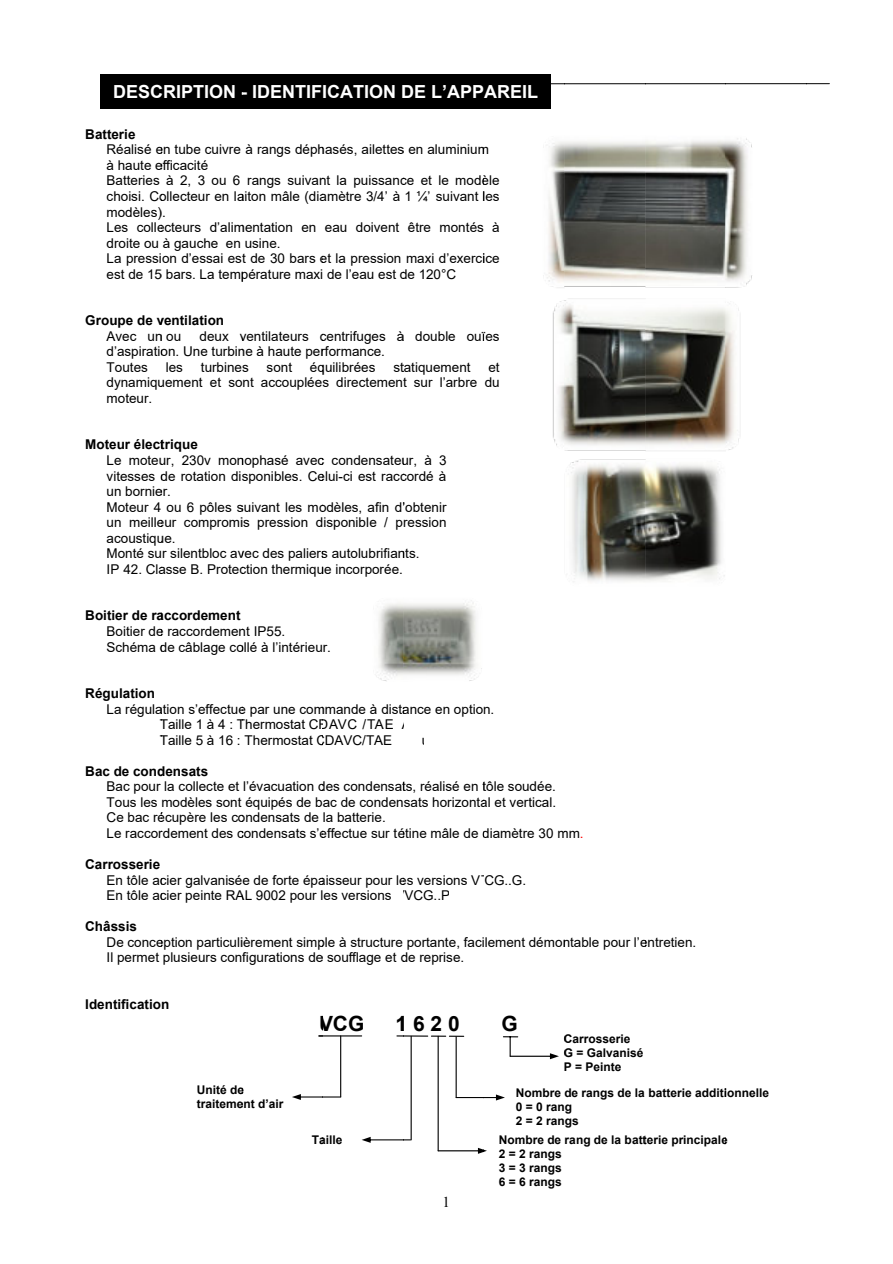
<style>
.page{position:relative;width:893px;height:1264px;background:#fff}
.page>*{position:absolute;margin:0;border:0;box-sizing:border-box;transform-origin:0 0}
.t1{font:700 21px "Arial";letter-spacing:.28em;color:#000}
.t2{font:700 18px "Arial";color:#fff}
.t3{font:15px "Times New Roman";color:#000}
.t4{font:13.5px/15.5px "Arial";color:#000}
.t5{font:700 13.5px "Arial";color:#000}
.t6{font:700 12px/14px "Arial";color:#000}
.s1{color:#f00}
</style>
<div class="page">
<div style="left:102px;top:77px;width:59px;height:30px;background:#000"></div>
<hr style="left:100px;top:75px;width:61px;height:2px;background:#000">
<hr style="left:100px;top:77px;width:2px;height:32px;background:#000">
<hr style="left:100px;top:107px;width:61px;height:2px;background:#000">
<div style="left:161px;top:77px;width:81px;height:30px;background:#000"></div>
<hr style="left:161px;top:75px;width:81px;height:2px;background:#000">
<hr style="left:161px;top:107px;width:81px;height:2px;background:#000">
<div style="left:242px;top:77px;width:81px;height:30px;background:#000"></div>
<hr style="left:242px;top:75px;width:81px;height:2px;background:#000">
<hr style="left:242px;top:107px;width:81px;height:2px;background:#000">
<div style="left:323px;top:77px;width:80px;height:30px;background:#000"></div>
<hr style="left:323px;top:75px;width:80px;height:2px;background:#000">
<hr style="left:323px;top:107px;width:80px;height:2px;background:#000">
<img style="left:376px;top:600px;width:106px;height:81px">
<svg style="left:387px;top:680px;width:16px;height:1px"></svg>
<hr style="left:319px;top:1035px;width:43px;height:1px;background:#000">
<div style="left:403px;top:77px;width:81px;height:30px;background:#000"></div>
<hr style="left:403px;top:75px;width:81px;height:2px;background:#000">
<hr style="left:403px;top:107px;width:81px;height:2px;background:#000">
<div style="left:484px;top:77px;width:65px;height:30px;background:#000"></div>
<hr style="left:484px;top:75px;width:65px;height:2px;background:#000">
<hr style="left:484px;top:107px;width:65px;height:2px;background:#000">
<hr style="left:549px;top:77px;width:2px;height:32px;background:#000">
<hr style="left:340px;top:1035px;width:1px;height:61px;background:#000">
<svg style="left:292px;top:1093px;width:49px;height:6px"></svg>
<img style="left:403px;top:680px;width:64px;height:1px">
<svg style="left:397px;top:1035px;width:67px;height:1px"></svg>
<hr style="left:411px;top:1036px;width:1px;height:103px;background:#000">
<svg style="left:362px;top:1136px;width:49px;height:6px"></svg>
<hr style="left:438px;top:1036px;width:1px;height:114px;background:#000">
<hr style="left:456px;top:1036px;width:1px;height:61px;background:#000">
<svg style="left:551px;top:83px;width:14px;height:1px"></svg>
<img style="left:543px;top:141px;width:22px;height:305px">
<svg style="left:438px;top:1147px;width:49px;height:6px"></svg>
<svg style="left:456px;top:1094px;width:49px;height:6px"></svg>
<svg style="left:503px;top:1036px;width:56px;height:22px"></svg>
<hr style="left:565px;top:83px;width:80px;height:1px;background:#000">
<img style="left:565px;top:140px;width:161px;height:442px">
<hr style="left:645px;top:83px;width:81px;height:1px;background:#000">
<hr style="left:726px;top:83px;width:81px;height:1px;background:#000">
<img style="left:726px;top:138px;width:26px;height:312px">
<svg style="left:807px;top:83px;width:22px;height:1px"></svg>
<h2 class="t2" style="left:113px;top:85px;width:426px">DESCRIPTION - IDENTIFICATION DE L’APPAREIL</h2>
<p class="t5" style="left:85px;top:129px;width:52px">Batterie</p>
<p class="t4" style="left:107px;top:143px;width:395px">Réalisé en tube cuivre à rangs déphasés, ailettes en aluminium à haute efficacité<br>Batteries<br>choisi. Collecteur en laiton mâle (diamètre 3/4’ à 1 ¼’ suivant les modèles).<br>Les collecteurs d’alimentation en<br>droite ou à gauche en usine.<br>La pression d’essai est de 30 bars et la pression maxi d’exercice est de 15 bars. La température maxi de l’eau est de 120°C</p>
<p class="t5" style="left:85px;top:315px;width:140px">Groupe de ventilation</p>
<p class="t4" style="left:107px;top:329px;width:372px">Avec un ou<br>d’aspiration. Une turbine à haute performance.<br>Toutes<br>dynamiquement et sont accouplées directement sur l’arbre moteur.</p>
<p class="t5" style="left:85px;top:439px;width:114px">Moteur électrique</p>
<p class="t4" style="left:107px;top:454px;width:342px">Le moteur, 230v monophasé avec condensateur, à 3 vitesses de rotation disponibles. Celui-ci est raccordé à un bornier.<br>Moteur 4 ou 6 pôles suivant les modèles, afin d’obtenir un meilleur compromis pression disponible / pression acoustique.<br>Monté sur silentbloc avec des paliers autolubrifiants.<br>IP 42. Classe B. Protection thermique incorporée.</p>
<p class="t5" style="left:85px;top:610px;width:157px">Boitier de raccordement</p>
<p class="t4" style="left:107px;top:624px;width:226px">Boitier de raccordement IP55.<br>Schéma de câblage collé à l’intérieur.</p>
<p class="t5" style="left:85px;top:688px;width:71px">Régulation</p>
<p class="t4" style="left:107px;top:702px;width:389px">La régulation s’effectue par une commande à distance en option.</p>
<p class="t4" style="left:166px;top:174px;width:76px">à2,3ou6</p>
<p class="t4" style="left:247px;top:174px;width:254px">rangs suivant la puissance et le modèle</p>
<p class="t4" style="left:408px;top:221px;width:77px">être montés</p>
<p class="t4" style="left:492px;top:221px;width:9px">à</p>
<p class="t4" style="left:325px;top:221px;width:76px">eau doivent</p>
<p class="t4" style="left:320px;top:329px;width:67px">centrifuges</p>
<p class="t4" style="left:397px;top:329px;width:104px">à double ouïes</p>
<p class="t4" style="left:200px;top:329px;width:31px">deux</p>
<p class="t4" style="left:240px;top:329px;width:71px">ventilateurs</p>
<p class="t4" style="left:267px;top:360px;width:27px">sont</p>
<p class="t4" style="left:310px;top:360px;width:67px">équilibrées</p>
<p class="t4" style="left:166px;top:360px;width:19px">les</p>
<p class="t4" style="left:201px;top:360px;width:49px">turbines</p>
<p class="t4" style="left:393px;top:360px;width:79px">statiquement</p>
<p class="t4" style="left:485px;top:360px;width:16px">et du</p>
<p class="t4" style="left:160px;top:717px;width:234px">Taille 1 à 4 : Thermostat CR<br>Taille 5 à 16 : Thermostat CDAVC/TAE</p>
<p class="t4" style="left:319px;top:717px;width:94px">DAVC /TAE A</p>
<p class="t4" style="left:422px;top:733px;width:9px">u</p>
<p class="t5" style="left:85px;top:765px;width:124px">Bac de condensats</p>
<p class="t4" style="left:107px;top:780px;width:479px">Bac pour la collecte et l’évacuation des condensats, réalisé en tôle soudée.<br>Tous les modèles sont équipés de bac de condensats horizontal et vertical.<br>Ce bac récupère les condensats de la batterie.<br>Le raccordement des condensats s’effectue sur tétine mâle de diamètre 30 mm<span class="s1">.</span></p>
<p class="t5" style="left:85px;top:858px;width:76px">Carrosserie</p>
<p class="t4" style="left:107px;top:873px;width:384px">En tôle acier galvanisée de forte épaisseur pour les versions VT<br>En tôle acier peinte RAL 9002 pour les versions VVCG..P.</p>
<p class="t5" style="left:85px;top:921px;width:53px">Châssis</p>
<p class="t4" style="left:107px;top:935px;width:591px">De conception particulièrement simple à structure portante, facilement démontable pour l’entretien.<br>Il permet plusieurs configurations de soufflage et de reprise.</p>
<p class="t5" style="left:85px;top:998px;width:86px">Identification</p>
<p class="t4" style="left:485px;top:873px;width:43px">CG..G.</p>
<p class="t6" style="left:197px;top:1083px;width:88px">Unité de traitement d’air</p>
<h1 class="t1" style="left:319px;top:1015px;width:47px">VCG</h1>
<h1 class="t1" style="left:319px;top:1015px;width:17px">U</h1>
<p class="t6" style="left:312px;top:1133px;width:32px">Taille</p>
<h1 class="t1" style="left:396px;top:1015px;width:66px">1620</h1>
<p class="t3" style="left:443px;top:1196px;width:9px">1</p>
<h1 class="t1" style="left:502px;top:1015px;width:18px">G</h1>
<p class="t6" style="left:564px;top:1032px;width:81px">Carrosserie<br>G = Galvanisé<br>P = Peinte</p>
<p class="t6" style="left:516px;top:1086px;width:255px">Nombre de rangs de la batterie additionnelle<br>0 = 0 rang<br>2 = 2 rangs</p>
<p class="t6" style="left:499px;top:1133px;width:231px">Nombre de rang de la batterie principale<br>2 = 2 rangs<br>3 = 3 rangs<br>6 = 6 rangs</p>
</div>
